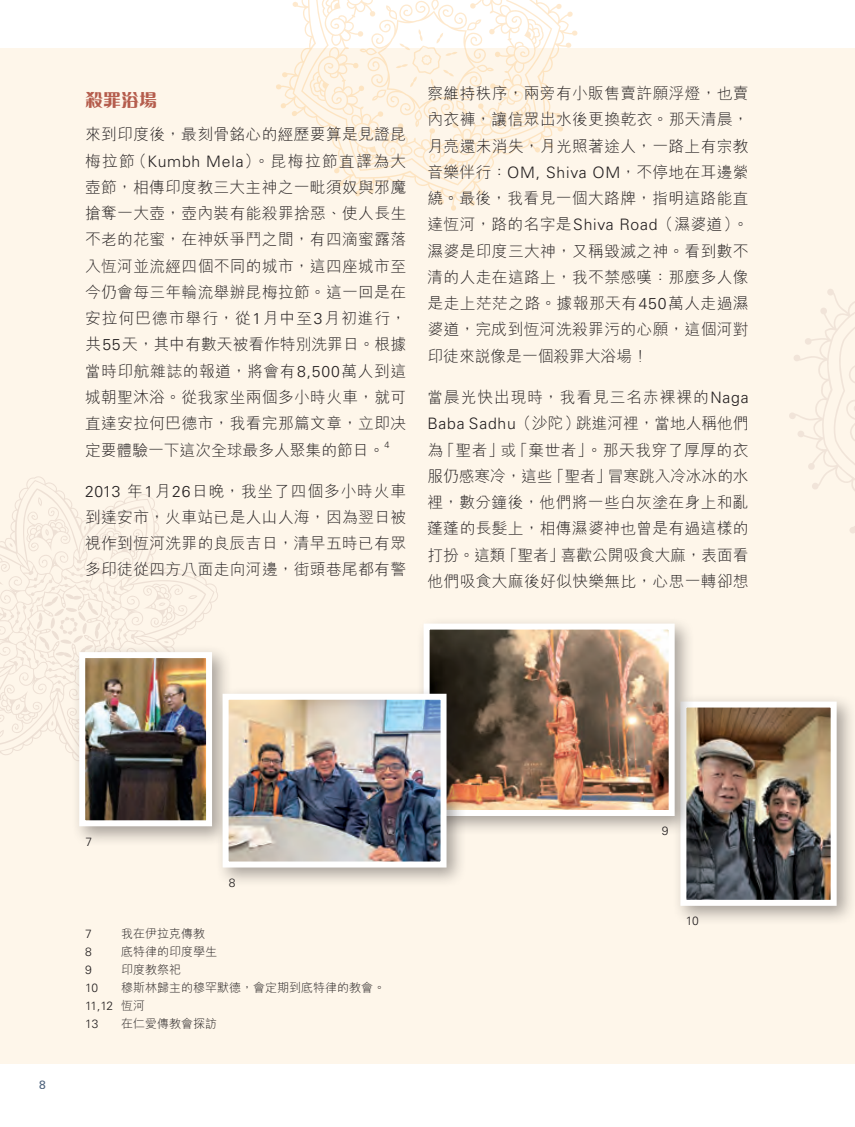
<style>
.page{position:relative;width:855px;height:1127px;background:#fff}
.page>*{position:absolute;margin:0;border:0;box-sizing:border-box;transform-origin:0 0}
.t1{font:800 18px "M Ellan HK";color:#b55d4d}
.t2{font:300 15.75px/26.2px "M Hei HK";letter-spacing:.02em;color:#231f20;text-align:justify}
.t3{font:300 12px "M Hei HK";color:#231f20}
.t4{font:300 12px/18px "Univers LT Std";letter-spacing:-.025em;color:#231f20}
.t5{font:12px "Univers LT Std";color:#4d627c}
.t6{font:300 9.15px "Univers LT Std";color:#231f20}
.s1{font-family:"Univers LT Std"}
.s2{font-family:"M Hei HK"}
</style>
<div class="page">
<div style="left:0;top:48px;width:855px;height:1015px;background:#fef6ea"></div>
<svg style="left:0;top:476px;width:218px;height:279px"></svg>
<svg style="left:276px;top:0;width:302px;height:211px"></svg>
<svg style="left:789px;top:289px;width:66px;height:244px"></svg>
<div style="left:71px;top:644px;width:161px;height:202px;background:#231f20;opacity:.4"></div>
<img style="left:76px;top:649px;width:139px;height:180px">
<div style="left:672px;top:693px;width:183px;height:233px;background:#231f20;opacity:.4"></div>
<img style="left:677px;top:698px;width:162px;height:211px">
<div style="left:415px;top:615px;width:280px;height:221px;background:#231f20;opacity:.4"></div>
<img style="left:420px;top:620px;width:257px;height:199px">
<div style="left:214px;top:686px;width:253px;height:202px;background:#231f20;opacity:.4"></div>
<img style="left:220px;top:691px;width:229px;height:179px">
<p class="t1" style="left:85px;top:91px;width:73px">殺罪浴場</p>
<p class="t2" style="left:85px;top:121px;width:323px">來到印度後，最刻骨銘心的經歷要算是見證昆梅拉節（<span class="s1">Kumbh Mela</span>）。昆梅拉節直譯為大壺節，相傳印度教三大主神之一毗須奴與邪魔搶奪一大壺，壺內裝有能殺罪捨惡、使人長生不老的花蜜，在神妖爭鬥之間，有四滴蜜露落入恆河並流經四個不同的城市，這四座城市至今仍會每三年輪流舉辦昆梅拉節。這一回是在安拉何巴德市舉行，從<span class="s1">1</span>月中至<span class="s1">3</span>月初進行，共<span class="s1">55</span>天，其中有數天被看作特別洗罪日。根據當時印航雜誌的報道，將會有<span class="s1">8,500</span>萬人到這城朝聖沐浴。從我家坐兩個多小時火車，就可直達安拉何巴德市，我看完那篇文章，立即决定要體驗一下這次全球最多人聚集的節日。</p>
<p class="t6" style="left:384px;top:439px;width:7px">4</p>
<p class="t2" style="left:85px;top:477px;width:323px"><span class="s1">2013</span> 年<span class="s1">1</span>月<span class="s1">26</span>日晚，我坐了四個多小時火車到達安市，火車站已是人山人海，因為翌日被視作到恆河洗罪的良辰吉日，清早五時已有眾多印徒從四方八面走向河邊，街頭巷尾都有警</p>
<p class="t2" style="left:427px;top:80px;width:323px">察維持秩序，兩旁有小販售賣許願浮燈，也賣內衣褲，讓信眾出水後更換乾衣。那天清晨，月亮還未消失，月光照著途人，一路上有宗教音樂伴行：<span class="s1">OM, Shiva OM</span>，不停地在耳邊縈繞。最後，我看見一個大路牌，指明這路能直達恆河，路的名字是<span class="s1">Shiva Road</span>（濕婆道）。濕婆是印度三大神，又稱毀滅之神。看到數不清的人走在這路上，我不禁感嘆：那麼多人像是走上茫茫之路。據報那天有<span class="s1">450</span>萬人走過濕婆道，完成到恆河洗殺罪污的心願，這個河對印徒來說像是一個殺罪大浴場！</p>
<p class="t2" style="left:427px;top:384px;width:323px">當晨光快出現時，我看見三名赤裸裸的<span class="s1">Naga Baba Sadhu</span>（沙陀）跳進河裡，當地人稱他們為「聖者」或「棄世者」。那天我穿了厚厚的衣服仍感寒冷，這些「聖者」冒寒跳入冷冰冰的水裡，數分鐘後，他們將一些白灰塗在身上和亂蓬蓬的長髮上，相傳濕婆神也曾是有過這樣的打扮。這類「聖者」喜歡公開吸食大麻，表面看他們吸食大麻後好似快樂無比，心思一轉卻想</p>
<p class="t5" style="left:39px;top:1077px;width:8px">8</p>
<p class="t4" style="left:86px;top:832px;width:8px">7</p>
<p class="t4" style="left:229px;top:873px;width:8px">8</p>
<p class="t4" style="left:85px;top:924px;width:8px">7</p>
<p class="t3" style="left:121px;top:927px;width:86px">我在伊拉克傳教</p>
<p class="t4" style="left:85px;top:942px;width:8px">8</p>
<p class="t3" style="left:121px;top:945px;width:98px">底特律的印度學生</p>
<p class="t4" style="left:85px;top:960px;width:8px">9</p>
<p class="t3" style="left:121px;top:963px;width:61px">印度教祭祀</p>
<p class="t4" style="left:85px;top:978px;width:15px">10</p>
<p class="t3" style="left:121px;top:981px;width:266px">穆斯林歸主的穆罕默德，會定期到底特律的教會。</p>
<p class="t4" style="left:85px;top:996px;width:62px">11,12 <span class="s2">恆河<br></span>13</p>
<p class="t3" style="left:121px;top:1017px;width:98px">在仁愛傳教會探訪</p>
<p class="t4" style="left:662px;top:822px;width:8px">9</p>
<p class="t4" style="left:685px;top:912px;width:15px">10</p>
</div>
